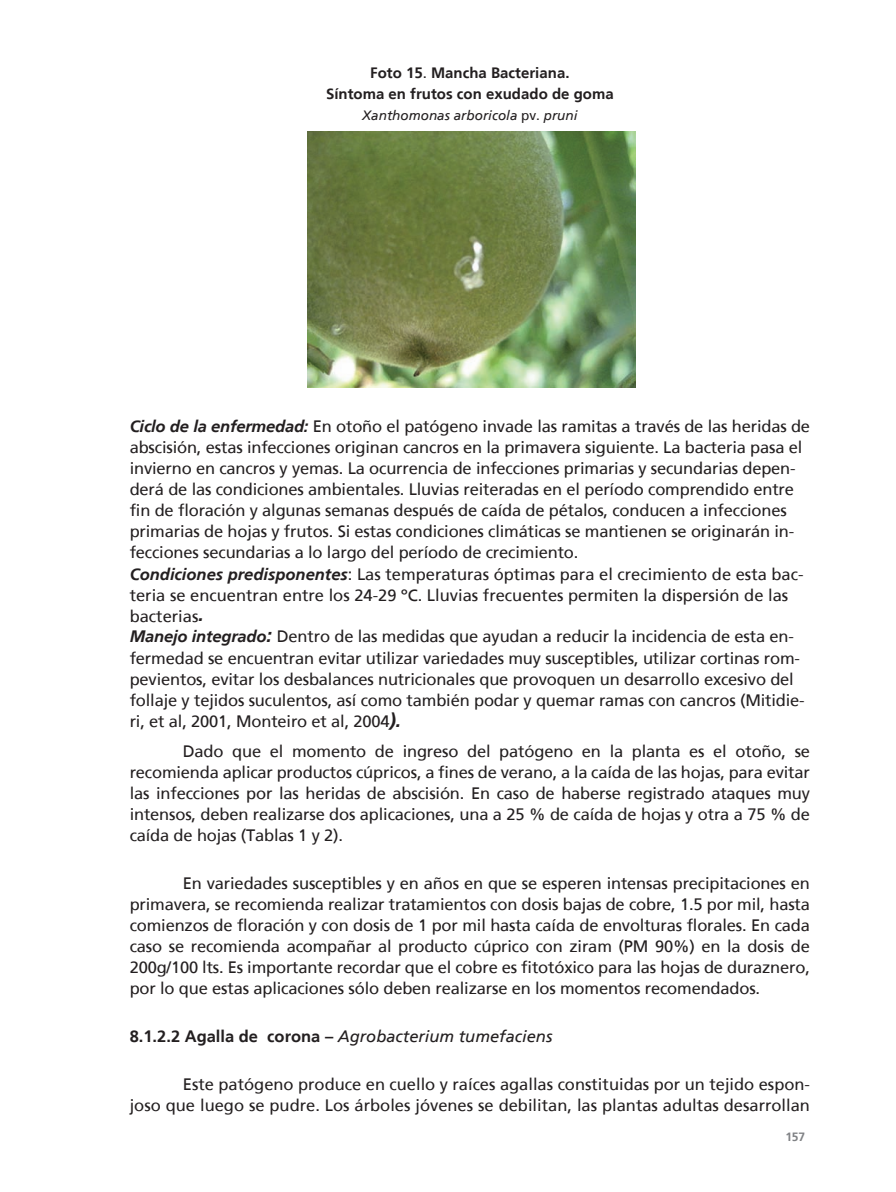
<style>
.page{position:relative;width:896px;height:1192px;background:#fff}
.page>*{position:absolute;margin:0;border:0;box-sizing:border-box;transform-origin:0 0}
.t1{font:16.5px/21px "Frutiger";letter-spacing:-.01em;color:#231f20;text-align:justify}
.t2{font:italic 16.5px "Frutiger";color:#231f20}
.t3{font:700 15px/21px "Frutiger";color:#231f20;text-align:center}
.t4{font:italic 13.5px "Frutiger";color:#231f20}
.t5{font:12px "Frutiger Bold A";color:#808285}
.s1{font-weight:400}
.s2{font-style:normal}
.s3{font-weight:700;font-style:italic}
.s4{font-weight:700;font-style:italic;font-size:19.5px}
.s5{font-weight:700;font-style:normal}
</style>
<div class="page">
<img style="left:308px;top:132px;width:327px;height:255px">
<p class="t3" style="left:326px;top:62px;width:289px">Foto 15<span class="s1">.</span> Mancha Bacteriana.<br>Síntoma en frutos con exudado de goma</p>
<p class="t4" style="left:362px;top:108px;width:217px">Xanthomonas arboricola <span class="s2">pv.</span> pruni</p>
<p class="t1" style="left:130px;top:416px;width:682px;text-align:left"><span class="s3">Ciclo de la enfermedad:</span> En otoño el patógeno invade las ramitas a través de las heridas de abscisión, estas infecciones originan cancros en la primavera siguiente. La bacteria pasa el invierno en cancros y yemas. La ocurrencia de infecciones primarias y secundarias depen&shy;derá de las condiciones ambientales. Lluvias reiteradas en el período comprendido entre fin de floración y algunas semanas después de caída de pétalos, conducen a infecciones primarias de hojas y frutos. Si estas condiciones climáticas se mantienen se originarán in&shy;fecciones secundarias a lo largo del período de crecimiento.<br><span class="s3">Condiciones predisponentes</span>: Las temperaturas óptimas para el crecimiento de esta bac&shy;teria se encuentran entre los 24-29 ºC. Lluvias frecuentes permiten la dispersión de las bacterias<span class="s4">.<br></span><span class="s3">Manejo integrado</span><span class="s4">:</span> Dentro de las medidas que ayudan a reducir la incidencia de esta en&shy;fermedad se encuentran evitar utilizar variedades muy susceptibles, utilizar cortinas rom&shy;pevientos, evitar los desbalances nutricionales que provoquen un desarrollo excesivo del follaje y tejidos suculentos, así como también podar y quemar ramas con cancros (Mitidie&shy;ri, et al, 2001, Monteiro et al, 2004<span class="s4">).</span></p>
<p class="t1" style="left:130px;top:740px;width:682px;text-indent:53px">Dado que el momento de ingreso del patógeno en la planta es el otoño, se recomienda aplicar productos cúpricos, a fines de verano, a la caída de las hojas, para evitar las infecciones por las heridas de abscisión. En caso de haberse registrado ataques muy intensos, deben realizarse dos aplicaciones, una a 25 % de caída de hojas y otra a 75 % de caída de hojas (Tablas 1 y 2).</p>
<p class="t1" style="left:130px;top:872px;width:682px;text-indent:53px">En variedades susceptibles y en años en que se esperen intensas precipitaciones en primavera, se recomienda realizar tratamientos con dosis bajas de cobre, 1.5 por mil, hasta comienzos de floración y con dosis de 1 por mil hasta caída de envolturas florales. En cada caso se recomienda acompañar al producto cúprico con ziram (PM 90%) en la dosis de 200g/100 lts. Es importante recordar que el cobre es fitotóxico para las hojas de duraznero, por lo que estas aplicaciones sólo deben realizarse en los momentos recomendados.</p>
<p class="t2" style="left:130px;top:1026px;width:424px"><span class="s5">8.1.2.2 Agalla de corona –</span> Agrobacterium tumefaciens</p>
<p class="t1" style="left:130px;top:1073px;width:682px;text-align:right">Este patógeno produce en cuello y raíces agallas constituidas por un tejido espon-<br>joso que luego se pudre. Los árboles jóvenes se debilitan, las plantas adultas desarrollan</p>
<p class="t5" style="left:785px;top:1129px;width:21px">157</p>
</div>
